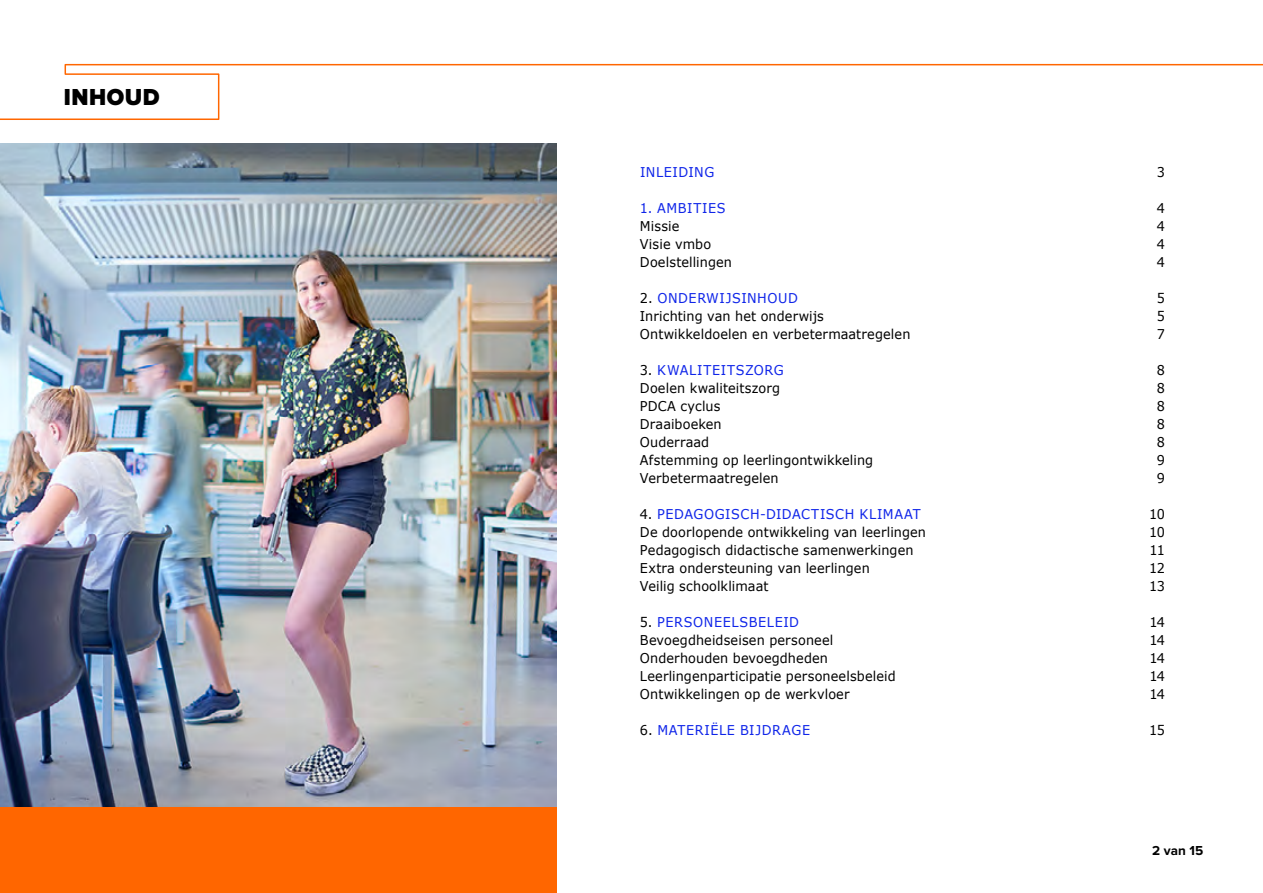
<style>
.page{position:relative;width:1263px;height:893px;background:#fff}
.page>*{position:absolute;margin:0;border:0;box-sizing:border-box;transform-origin:0 0}
.t1{font:900 24px "Proxima Nova";letter-spacing:.025em;color:#000;scale:.95 1}
.t2{font:13.5px "Verdana";letter-spacing:.01em;color:#000;scale:.95 1}
.t3{font:13.5px "Verdana";letter-spacing:.045em;color:#0f25e9;scale:.95 1}
.t4{font:700 13.5px "Proxima Nova";color:#000}
.s1{color:#000}
</style>
<div class="page">
<div style="left:0;top:808px;width:557px;height:85px;background:#f60"></div>
<img style="left:0;top:144px;width:557px;height:663px">
<svg style="left:0;top:63px;width:1263px;height:57px"></svg>
<h1 class="t1" style="left:64px;top:83px;width:102px">INHOUD</h1>
<p class="t3" style="left:640px;top:163px;width:79px">INLEIDING</p>
<p class="t2" style="left:1157px;top:163px;width:10px">3</p>
<p class="t3" style="left:640px;top:199px;width:91px">1. AMBITIES</p>
<p class="t2" style="left:1157px;top:199px;width:10px">4</p>
<p class="t2" style="left:640px;top:217px;width:43px">Missie</p>
<p class="t2" style="left:1157px;top:217px;width:10px">4</p>
<p class="t2" style="left:640px;top:235px;width:77px">Visie vmbo</p>
<p class="t2" style="left:1157px;top:235px;width:10px">4</p>
<p class="t2" style="left:640px;top:253px;width:98px">Doelstellingen</p>
<p class="t2" style="left:1157px;top:253px;width:10px">4</p>
<p class="t3" style="left:640px;top:289px;width:168px"><span class="s1">2.</span> ONDERWIJSINHOUD</p>
<p class="t2" style="left:1157px;top:289px;width:10px">5</p>
<p class="t2" style="left:640px;top:307px;width:195px">Inrichting van het onderwijs</p>
<p class="t2" style="left:1157px;top:307px;width:10px">5</p>
<p class="t2" style="left:640px;top:325px;width:286px">Ontwikkeldoelen en verbetermaatregelen</p>
<p class="t2" style="left:1157px;top:325px;width:10px">7</p>
<p class="t3" style="left:640px;top:361px;width:153px"><span class="s1">3.</span> KWALITEITSZORG</p>
<p class="t2" style="left:1157px;top:361px;width:10px">8</p>
<p class="t2" style="left:640px;top:379px;width:149px">Doelen kwaliteitszorg</p>
<p class="t2" style="left:1157px;top:379px;width:10px">8</p>
<p class="t2" style="left:640px;top:397px;width:86px">PDCA cyclus</p>
<p class="t2" style="left:1157px;top:397px;width:10px">8</p>
<p class="t2" style="left:640px;top:415px;width:88px">Draaiboeken</p>
<p class="t2" style="left:1157px;top:415px;width:10px">8</p>
<p class="t2" style="left:640px;top:433px;width:74px">Ouderraad</p>
<p class="t2" style="left:1157px;top:433px;width:10px">8</p>
<p class="t2" style="left:640px;top:451px;width:247px">Afstemming op leerlingontwikkeling</p>
<p class="t2" style="left:1157px;top:451px;width:10px">9</p>
<p class="t2" style="left:640px;top:469px;width:148px">Verbetermaatregelen</p>
<p class="t2" style="left:1157px;top:469px;width:10px">9</p>
<p class="t3" style="left:640px;top:505px;width:297px"><span class="s1">4.</span> PEDAGOGISCH-DIDACTISCH KLIMAAT</p>
<p class="t2" style="left:1149px;top:505px;width:18px">10</p>
<p class="t2" style="left:640px;top:523px;width:303px">De doorlopende ontwikkeling van leerlingen</p>
<p class="t2" style="left:1149px;top:523px;width:18px">10</p>
<p class="t2" style="left:640px;top:541px;width:289px">Pedagogisch didactische samenwerkingen</p>
<p class="t2" style="left:1149px;top:541px;width:18px">11</p>
<p class="t2" style="left:640px;top:559px;width:243px">Extra ondersteuning van leerlingen</p>
<p class="t2" style="left:1149px;top:559px;width:18px">12</p>
<p class="t2" style="left:640px;top:577px;width:137px">Veilig schoolklimaat</p>
<p class="t2" style="left:1149px;top:577px;width:18px">13</p>
<p class="t3" style="left:640px;top:613px;width:169px"><span class="s1">5.</span> PERSONEELSBELEID</p>
<p class="t2" style="left:1149px;top:613px;width:18px">14</p>
<p class="t2" style="left:640px;top:631px;width:205px">Bevoegdheidseisen personeel</p>
<p class="t2" style="left:1149px;top:631px;width:18px">14</p>
<p class="t2" style="left:640px;top:649px;width:199px">Onderhouden bevoegdheden</p>
<p class="t2" style="left:1149px;top:649px;width:18px">14</p>
<p class="t2" style="left:640px;top:667px;width:271px">Leerlingenparticipatie personeelsbeleid</p>
<p class="t2" style="left:1149px;top:667px;width:18px">14</p>
<p class="t2" style="left:640px;top:685px;width:222px">Ontwikkelingen op de werkvloer</p>
<p class="t2" style="left:1149px;top:685px;width:18px">14</p>
<p class="t3" style="left:640px;top:721px;width:181px"><span class="s1">6.</span> MATERIËLE BIJDRAGE</p>
<p class="t2" style="left:1149px;top:721px;width:18px">15</p>
<p class="t4" style="left:1152px;top:842px;width:53px">2 van 15</p>
</div>
